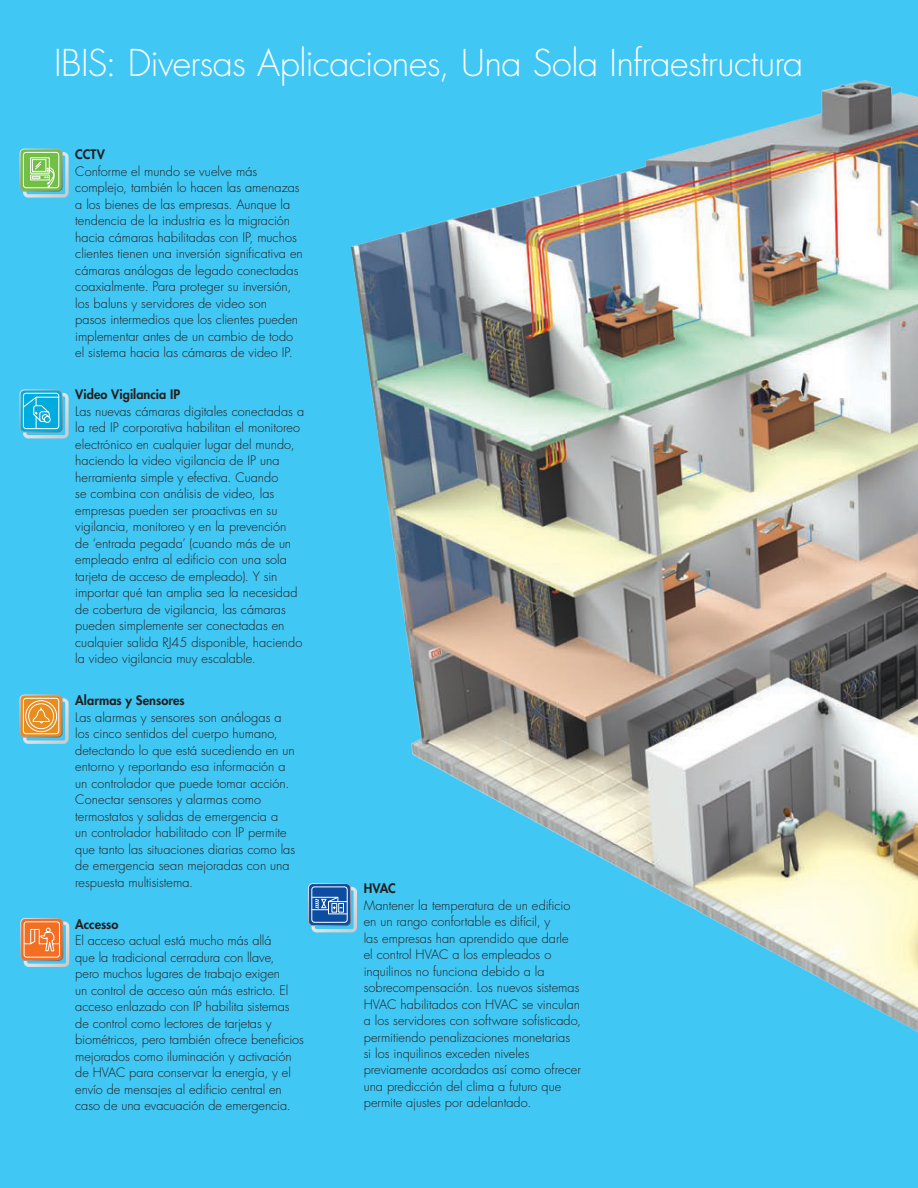
<style>
.page{position:relative;width:918px;height:1188px;background:#40c7f4}
.page>*{position:absolute;margin:0;border:0;box-sizing:border-box;transform-origin:0 0}
.t1{font:300 36px "Futura Std";letter-spacing:-.015em;color:#fff}
.t2{font:300 12.75px/16.5px "Futura Std";color:#231f20}
.t3{font:800 12.75px "Futura Std";letter-spacing:.005em;color:#231f20}
</style>
<div class="page">
<img style="left:351px;top:81px;width:567px;height:951px">
<svg style="left:20px;top:149px;width:49px;height:49px;background:#91cb90"></svg>
<svg style="left:20px;top:389px;width:49px;height:49px;background:#4abddf"></svg>
<svg style="left:20px;top:694px;width:49px;height:50px;background:#ccae7a"></svg>
<div style="left:28px;top:703px;width:26px;height:26px;border:1px solid #fff;border-radius:50%"></div>
<svg style="left:20px;top:918px;width:49px;height:49px;background:#d69a74"></svg>
<svg style="left:308px;top:883px;width:49px;height:49px;background:#588bbf"></svg>
<h1 class="t1" style="left:54px;top:42px;width:751px">IBIS: Diversas Aplicaciones, Una Sola Infraestructura</h1>
<p class="t3" style="left:75px;top:147px;width:31px">CCTV</p>
<p class="t2" style="left:75px;top:163px;width:229px">Conforme el mundo se vuelve más complejo, también lo hacen las amenazas a los bienes de las empresas. Aunque la tendencia de la industria es la migración hacia cámaras habilitadas con IP, muchos clientes tienen una inversión significativa en cámaras análogas de legado conectadas coaxialmente. Para proteger su inversión, los baluns y servidores de video son<br>pasos intermedios que los clientes pueden implementar antes de un cambio de todo el sistema hacia las cámaras de video IP.</p>
<p class="t3" style="left:75px;top:387px;width:106px">Video Vigilancia IP</p>
<p class="t2" style="left:75px;top:403px;width:230px">Las nuevas cámaras digitales conectadas a la red IP corporativa habilitan el monitoreo electrónico en cualquier lugar del mundo, haciendo la video vigilancia de IP una herramienta simple y efectiva. Cuando<br>se combina con análisis de video, las empresas pueden ser proactivas en su vigilancia, monitoreo y en la prevención<br>de ‘entrada pegada’ (cuando más de un empleado entra al edificio con una sola tarjeta de acceso de empleado). Y sin importar qué tan amplia sea la necesidad de cobertura de vigilancia, las cámaras pueden simplemente ser conectadas en cualquier salida RJ45 disponible, haciendo la video vigilancia muy escalable.</p>
<p class="t3" style="left:75px;top:693px;width:111px">Alarmas y Sensores</p>
<p class="t2" style="left:75px;top:709px;width:221px">Las alarmas y sensores son análogas a los cinco sentidos del cuerpo humano, detectando lo que está sucediendo en un entorno y reportando esa información a un controlador que puede tomar acción.<br>Conectar sensores y alarmas como termostatos y salidas de emergencia a<br>un controlador habilitado con IP permite que tanto las situaciones diarias como las de emergencia sean mejoradas con una respuesta multisistema.</p>
<p class="t3" style="left:75px;top:916px;width:45px">Accesso</p>
<p class="t2" style="left:75px;top:933px;width:230px">El acceso actual está mucho más allá<br>que la tradicional cerradura con llave,<br>pero muchos lugares de trabajo exigen<br>un control de acceso aún más estricto. El acceso enlazado con IP habilita sistemas de control como lectores de tarjetas y biométricos, pero también ofrece beneficios mejorados como iluminación y activación de HVAC para conservar la energía, y el envío de mensajes al edificio central en caso de una evacuación de emergencia.</p>
<p class="t3" style="left:364px;top:880px;width:34px">HVAC</p>
<p class="t2" style="left:364px;top:897px;width:219px">Mantener la temperatura de un edificio en un rango confortable es difícil, y<br>las empresas han aprendido que darle<br>el control HVAC a los empleados o inquilinos no funciona debido a la sobrecompensación. Los nuevos sistemas HVAC habilitados con HVAC se vinculan a los servidores con software sofisticado, permitiendo penalizaciones monetarias<br>si los inquilinos exceden niveles previamente acordados así como ofrecer una predicción del clima a futuro que permite ajustes por adelantado.</p>
</div>
